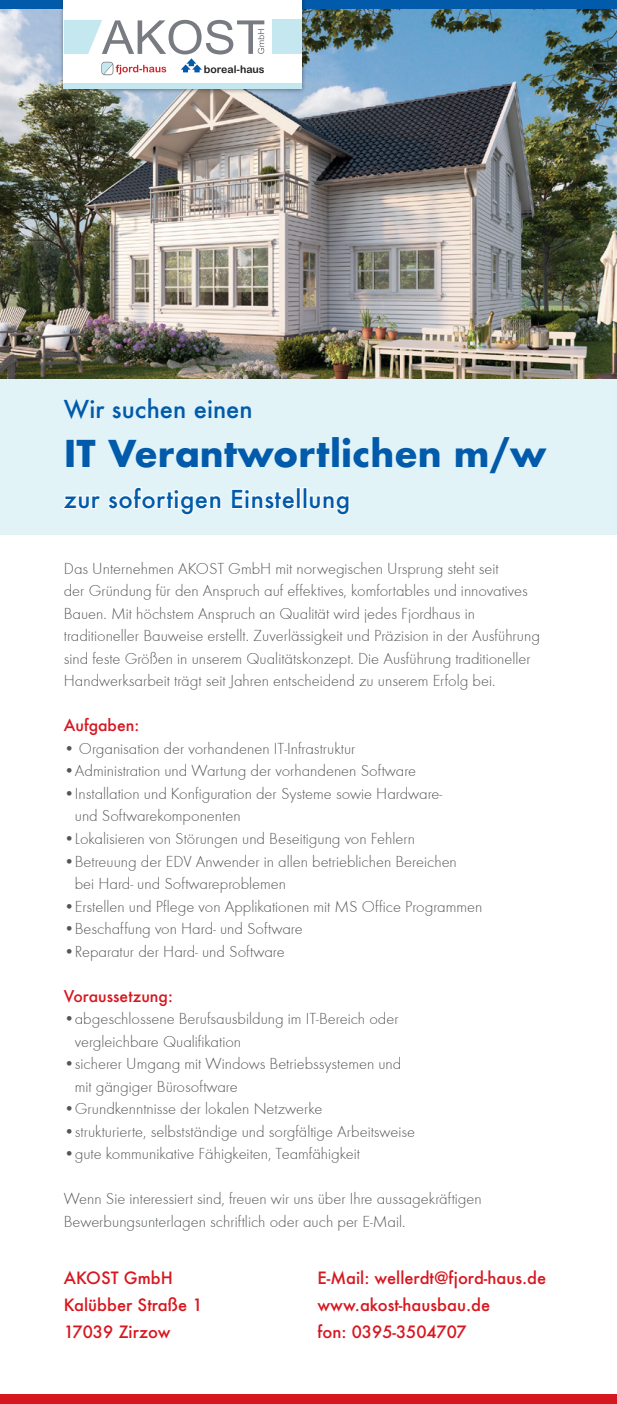
<style>
.page{position:relative;width:617px;height:1404px;background:#fff}
.page>*{position:absolute;margin:0;border:0;box-sizing:border-box;transform-origin:0 0}
.t1{font:700 36px "Futura";color:#015aaa}
.t2{font:500 24px "Futura";letter-spacing:.02em;color:#015aaa}
.t3{font:500 24px "Futura";color:#015aaa}
.t4{font:16.5px/22.5px "Futura TEE Ligh";color:#545557}
.t5{font:500 16.5px/27px "Futura";color:#d7171f}
.t6{font:500 15.75px "Futura";color:#d7171f}
.t7{font:10.5px "Arial Rounded MT Bold";color:#231f20}
</style>
<div class="page">
<img style="left:0;top:9px;width:617px;height:370px">
<div style="left:0;top:379px;width:617px;height:155px;background:#e1f3f7"></div>
<div style="left:0;top:0;width:617px;height:9px;background:#015aaa"></div>
<div style="left:0;top:1394px;width:617px;height:9px;background:#d7171f"></div>
<svg style="left:62px;top:487px;width:159px;height:28px"></svg>
<svg style="left:231px;top:489px;width:64px;height:21px"></svg>
<div style="left:296px;top:487px;width:5px;height:22px;border:2px solid #fff"></div>
<div style="left:302px;top:487px;width:5px;height:22px;border:2px solid #fff"></div>
<svg style="left:309px;top:495px;width:41px;height:20px"></svg>
<div style="left:59px;top:0;width:247px;height:94px;background:#231f20;opacity:.5"></div>
<div style="left:64px;top:0;width:238px;height:83px;background:#fff"></div>
<div style="left:272px;top:20px;width:30px;height:34px;background:#c5e8f0"></div>
<div style="left:64px;top:83px;width:238px;height:6px;background:#c5e8f0"></div>
<svg style="left:64px;top:20px;width:200px;height:55px"></svg>
<p class="t7" style="left:204px;top:63px;width:62px">boreal-haus</p>
<h2 class="t3" style="left:64px;top:392px;width:190px">Wir suchen einen</h2>
<h1 class="t1" style="left:64px;top:428px;width:484px">IT Verantwortlichen m/w</h1>
<h2 class="t2" style="left:64px;top:482px;width:288px">zur sofortigen Einstellung</h2>
<p class="t4" style="left:64px;top:557px;width:477px">Das Unternehmen AKOST GmbH mit norwegischen Ursprung steht seit<br>der Gründung für den Anspruch auf effektives, komfortables und innovatives Bauen. Mit höchstem Anspruch an Qualität wird jedes Fjordhaus in traditioneller Bauweise erstellt. Zuverlässigkeit und Präzision in der Ausführung sind feste Größen in unserem Qualitätskonzept. Die Ausführung traditioneller Handwerksarbeit trägt seit Jahren entscheidend zu unserem Erfolg bei.</p>
<p class="t6" style="left:64px;top:714px;width:77px">Aufgaben:</p>
<p class="t4" style="left:64px;top:737px;width:293px">• Organisation der vorhandenen IT-Infrastruktur</p>
<p class="t4" style="left:64px;top:759px;width:354px">•Administration und Wartung der vorhandenen Software</p>
<p class="t4" style="left:75px;top:782px;width:369px;text-indent:-11px">•Installation und Konfiguration der Systeme sowie Hardware&shy;und Softwarekomponenten</p>
<p class="t4" style="left:64px;top:827px;width:352px">•Lokalisieren von Störungen und Beseitigung von Fehlern</p>
<p class="t4" style="left:75px;top:849px;width:383px;text-indent:-11px">•Betreuung der EDV Anwender in allen betrieblichen Bereichen bei Hard- und Softwareproblemen</p>
<p class="t4" style="left:64px;top:894px;width:420px">•Erstellen und Pflege von Applikationen mit MS Office Programmen</p>
<p class="t4" style="left:64px;top:917px;width:240px">•Beschaffung von Hard- und Software</p>
<p class="t4" style="left:64px;top:939px;width:222px">•Reparatur der Hard- und Software</p>
<p class="t6" style="left:64px;top:984px;width:110px">Voraussetzung:</p>
<p class="t4" style="left:75px;top:1007px;width:325px;text-indent:-11px">•abgeschlossene Berufsausbildung im IT-Bereich oder vergleichbare Qualifikation</p>
<p class="t4" style="left:75px;top:1052px;width:328px;text-indent:-11px">•sicherer Umgang mit Windows Betriebssystemen und mit gängiger Bürosoftware</p>
<p class="t4" style="left:64px;top:1097px;width:260px">•Grundkenntnisse der lokalen Netzwerke</p>
<p class="t4" style="left:64px;top:1119px;width:353px">•strukturierte, selbstständige und sorgfältige Arbeitsweise</p>
<p class="t4" style="left:64px;top:1142px;width:298px">•gute kommunikative Fähigkeiten, Teamfähigkeit</p>
<p class="t4" style="left:64px;top:1187px;width:419px">Wenn Sie interessiert sind, freuen wir uns über Ihre aussagekräftigen<br>Bewerbungsunterlagen schriftlich oder auch per E-Mail.</p>
<p class="t5" style="left:64px;top:1263px;width:140px">AKOST GmbH<br>Kalübber Straße 1<br>17039 Zirzow</p>
<p class="t5" style="left:317px;top:1263px;width:230px">E-Mail: wellerdt@fjord-haus.de www.akost-hausbau.de<br>fon: 0395-3504707</p>
</div>
